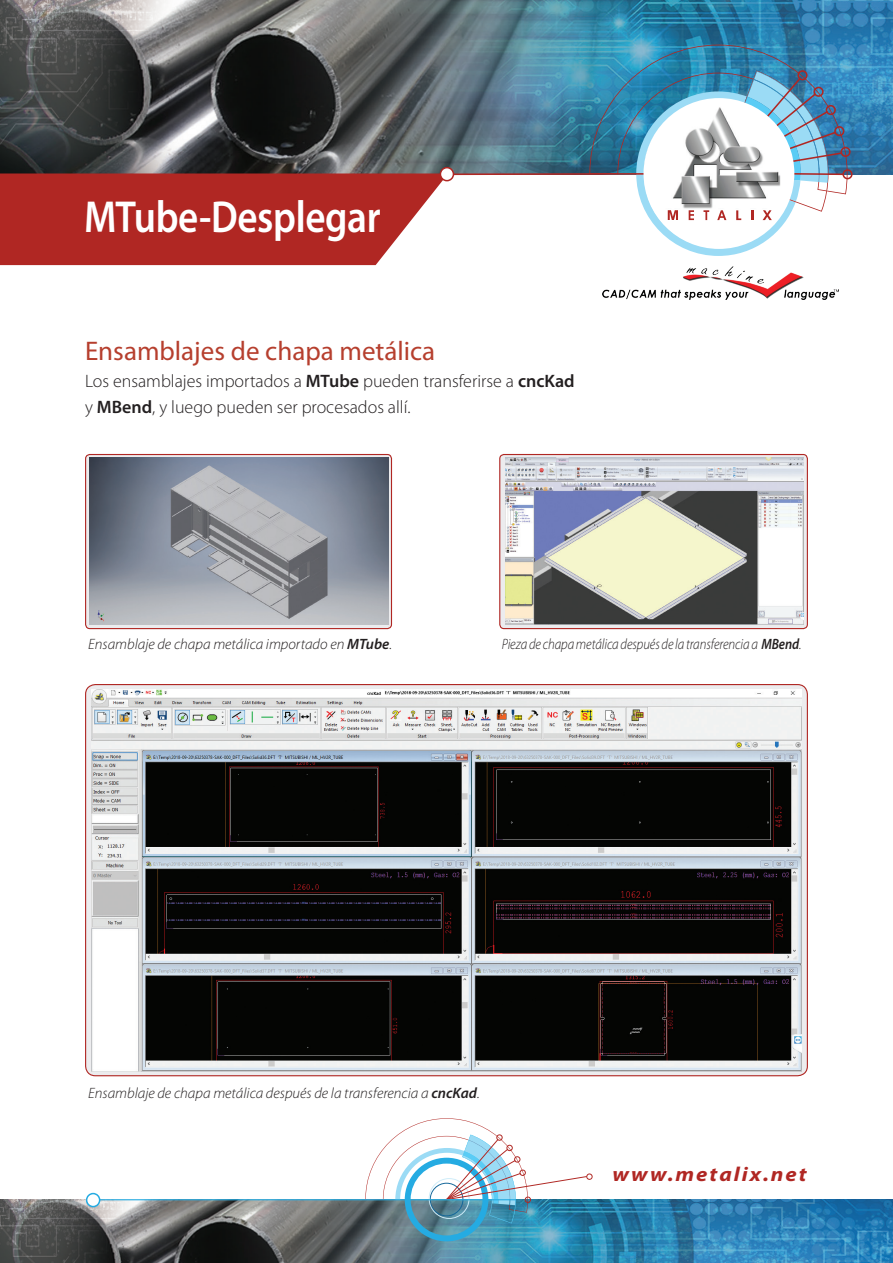
<style>
.page{position:relative;width:893px;height:1263px;background:#fff}
.page>*{position:absolute;margin:0;border:0;box-sizing:border-box;transform-origin:0 0}
.t1{font:600 45px "Myriad Pro";letter-spacing:-.01em;color:#fff;scale:.87 1}
.t2{font:27px "Myriad Pro";color:#b63f2e}
.t3{font:italic 700 20.25px "Myriad Pro";letter-spacing:.09em;color:#b02723;scale:1.11 1}
.t4{font:300 18px "Myriad Pro";color:#231f20}
.t5{font:italic 300 15px "Myriad Pro";color:#231f20}
.t6{font:italic 300 15px "Myriad Pro";color:#231f20;scale:.87 1}
.s1{font-weight:600}
</style>
<div class="page">
<div style="left:500px;top:454px;width:307px;height:175px;background:#ececee;border-radius:4px"></div>
<div style="left:499px;top:454px;width:309px;height:175px;border:1px solid #b02723;border-radius:4px"></div>
<div style="left:86px;top:454px;width:305px;height:175px;background:#ececee;border-radius:4px"></div>
<div style="left:85px;top:454px;width:307px;height:175px;border:1px solid #b02723;border-radius:4px"></div>
<div style="left:86px;top:684px;width:721px;height:392px;background:linear-gradient(to right,#ececee,#ececee);border-radius:10px"></div>
<img style="left:0;top:1200px;width:893px;height:63px">
<img style="left:0;top:0;width:893px;height:174px">
<img style="left:602px;top:267px;width:236px;height:33px">
<img style="left:365px;top:1118px;width:228px;height:123px">
<hr style="left:95px;top:1199px;width:421px;height:1px;background:#25abe2">
<div style="left:87px;top:1193px;width:13px;height:13px;background:#fff;border-radius:50%"></div>
<div style="left:86px;top:1193px;width:14px;height:14px;border:2px solid #25abe2;border-radius:50%"></div>
<img style="left:0;top:45px;width:853px;height:220px">
<img style="left:662px;top:102px;width:118px;height:107px">
<img style="left:89px;top:457px;width:299px;height:168px">
<img style="left:91px;top:689px;width:710px;height:382px">
<img style="left:505px;top:458px;width:299px;height:167px">
<p class="t1" style="left:84px;top:188px;width:342px">MTube-Desplegar</p>
<p class="t2" style="left:85px;top:335px;width:352px">Ensamblajes de chapa metálica</p>
<p class="t4" style="left:85px;top:372px;width:491px">Los ensamblajes importados a <span class="s1">MTube</span> pueden transferirse a <span class="s1">cncKad</span></p>
<p class="t4" style="left:85px;top:397px;width:327px">y <span class="s1">MBend</span> y, luego pueden ser procesados allí.</p>
<p class="t5" style="left:88px;top:636px;width:305px">Ensamblaje de chapa metálica importado en <span class="s1">MTube</span>.</p>
<p class="t6" style="left:502px;top:636px;width:346px">Piezadechapametálicadespuésdelatransferenciaa <span class="s1">MBend</span>.</p>
<p class="t5" style="left:88px;top:1085px;width:393px">Ensamblaje de chapa metálica después de la transferencia a <span class="s1">cncKad</span>.</p>
<p class="t3" style="left:612px;top:1160px;width:177px">www.metalix.net</p>
</div>
